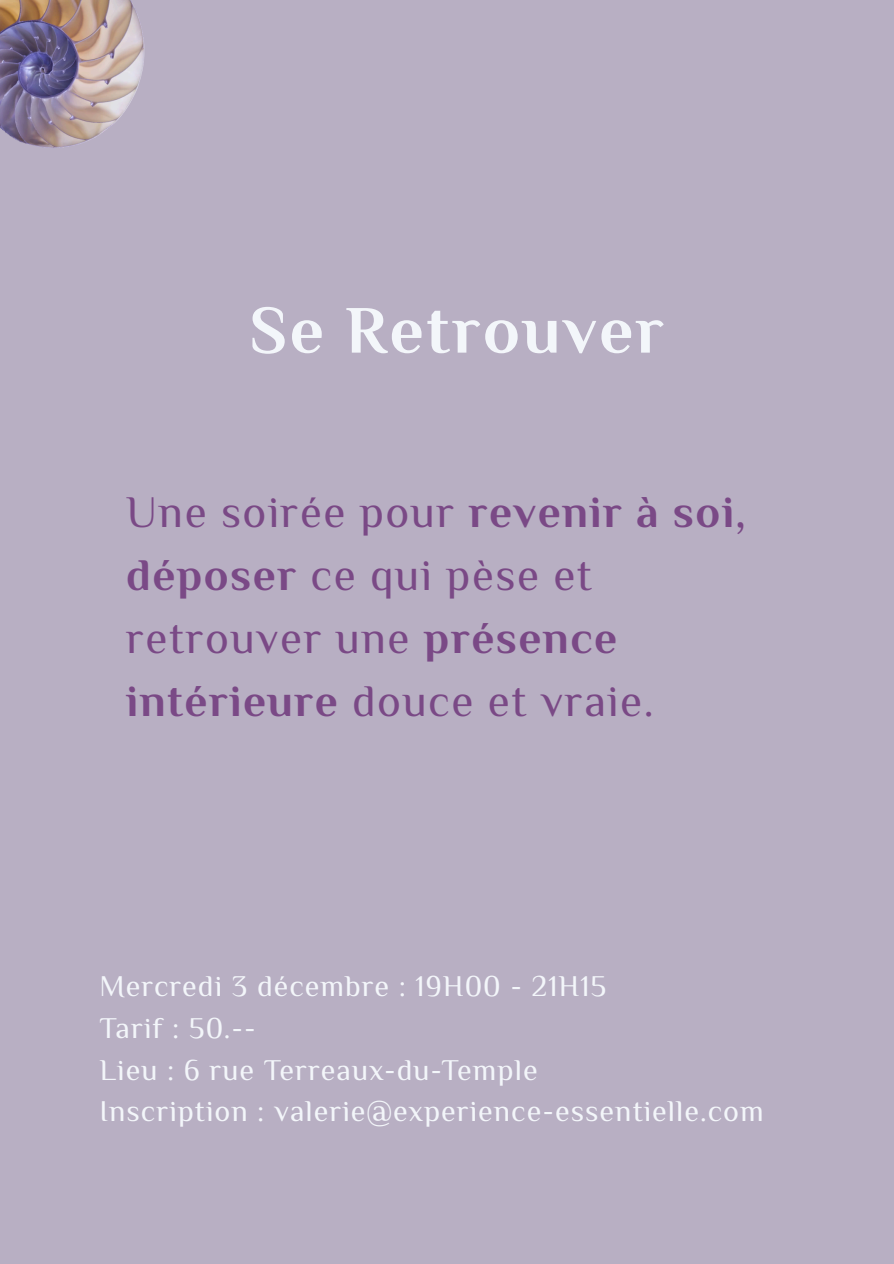
<style>
.page{position:relative;width:894px;height:1264px;background:#fff}
.page>*{position:absolute;margin:0;border:0;box-sizing:border-box;transform-origin:0 0}
.t1{font:700 67.5px "Philosopher";letter-spacing:.035em;color:#f3f6fa}
.t2{font:45px/63px "Philosopher";letter-spacing:.035em;color:#7a4986}
.t3{font:30px/41.7px "Philosopher";letter-spacing:.035em;color:#f3f6fa}
.s1{font-weight:700}
</style>
<div class="page">
<div style="left:0;top:0;width:893px;height:1263px;background:#b8afc3"></div>
<img style="left:0;top:0;width:145px;height:148px">
<h1 class="t1" style="left:249px;top:308px;width:416px">Se Retrouver</h1>
<h2 class="t2" style="left:126px;top:485px;width:621px">Une soirée pour <span class="s1">revenir à soi, déposer</span> ce qui pèse et retrouver une <span class="s1">présence intérieure</span> douce et vraie.</h2>
<p class="t3" style="left:99px;top:968px;width:665px">Mercredi 3 décembre : 19H00 - 21H15<br>Tarif : 50.--<br>Lieu : 6 rue Terreaux-du-Temple<br>Inscription : valerie@experience-essentielle.com</p>
</div>
